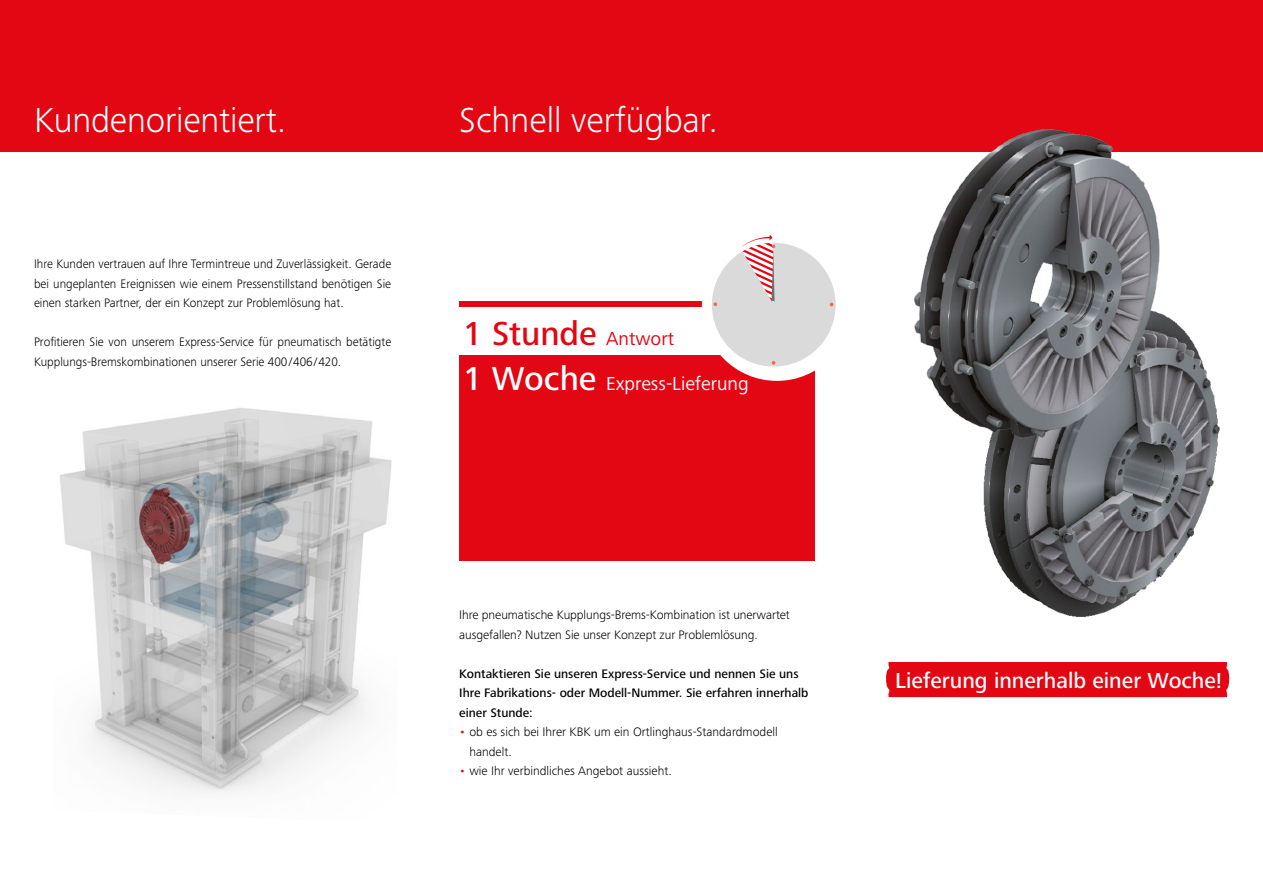
<style>
.page{position:relative;width:1263px;height:893px;background:#fff}
.page>*{position:absolute;margin:0;border:0;box-sizing:border-box;transform-origin:0 0}
.t1{font:300 36px "Frutiger Next Pro";letter-spacing:-.005em;color:#fff}
.t2{font:500 34.5px "Frutiger Next Pro";color:#e30613}
.t3{font:500 22.5px "Frutiger Next Pro";color:#fff}
.t4{font:19.5px "Frutiger Next Pro";color:#fff}
.t5{font:300 12.75px/19.5px "Frutiger Next Pro";color:#000}
.t6{font:500 12.75px/19.5px "Frutiger Next Pro";color:#000}
.s1{font-weight:400;font-size:19.5px}
.s2{font-weight:500;font-size:34.5px}
.s3{color:#e30613}
</style>
<div class="page">
<div style="left:886px;top:662px;width:344px;height:35px;background:#e30613"></div>
<img style="left:60px;top:408px;width:332px;height:385px">
<div style="left:0;top:0;width:1263px;height:151px;background:#e30613"></div>
<div style="left:459px;top:301px;width:356px;height:6px;background:#e30613"></div>
<div style="left:459px;top:355px;width:356px;height:206px;background:#e30613"></div>
<div style="left:703px;top:232px;width:147px;height:147px;background:#fff;border-radius:50%"></div>
<div style="left:702px;top:231px;width:150px;height:150px;border:3px solid #fff;border-radius:50%"></div>
<div style="left:712px;top:243px;width:124px;height:124px;background:#dadada;border-radius:50%"></div>
<svg style="left:772px;top:361px;width:3px;height:4px"></svg>
<svg style="left:713px;top:302px;width:4px;height:4px"></svg>
<svg style="left:741px;top:235px;width:34px;height:67px"></svg>
<img style="left:908px;top:129px;width:329px;height:488px">
<h1 class="t1" style="left:34px;top:99px;width:254px">Kundenorientiert.</h1>
<h1 class="t1" style="left:459px;top:99px;width:260px">Schnell verfügbar.</h1>
<p class="t5" style="left:34px;top:254px;width:359px;text-align:justify">Ihre Kunden vertrauen auf Ihre Termintreue und Zuverlässigkeit. Gerade bei ungeplanten Ereignissen wie einem Pressenstillstand benötigen Sie einen starken Partner, der ein Konzept zur Problemlösung hat.</p>
<p class="t5" style="left:34px;top:332px;width:359px">Profitieren Sie von unserem Express-Service für pneumatisch betätigte<br>Kupplungs-Bremskombinationen unserer Serie 400/406/420.</p>
<h2 class="t2" style="left:463px;top:314px;width:213px">1 Stunde <span class="s1">Antwort</span></h2>
<h3 class="t4" style="left:463px;top:372px;width:287px"><span class="s2">1 Woche</span> Express-Lieferung</h3>
<p class="t5" style="left:459px;top:605px;width:332px">Ihre pneumatische Kupplungs-Brems-Kombination ist unerwartet ausgefallen? Nutzen Sie unser Konzept zur Problemlösung.</p>
<p class="t6" style="left:459px;top:664px;width:351px">Kontaktieren Sie unseren Express-Service und nennen Sie uns<br>Ihre Fabrikations- oder Modell-Nummer. Sie erfahren innerhalb einer Stunde:</p>
<p class="t5" style="left:469px;top:722px;width:310px;text-indent:-10px"><span class="s3">•</span> ob es sich bei Ihrer KBK um ein Ortlinghaus-Standardmodell handelt.</p>
<p class="t5" style="left:459px;top:761px;width:214px"><span class="s3">•</span> wie Ihr verbindliches Angebot aussieht.</p>
<h3 class="t3" style="left:895px;top:667px;width:328px">Lieferung innerhalb einer Woche!</h3>
</div>
